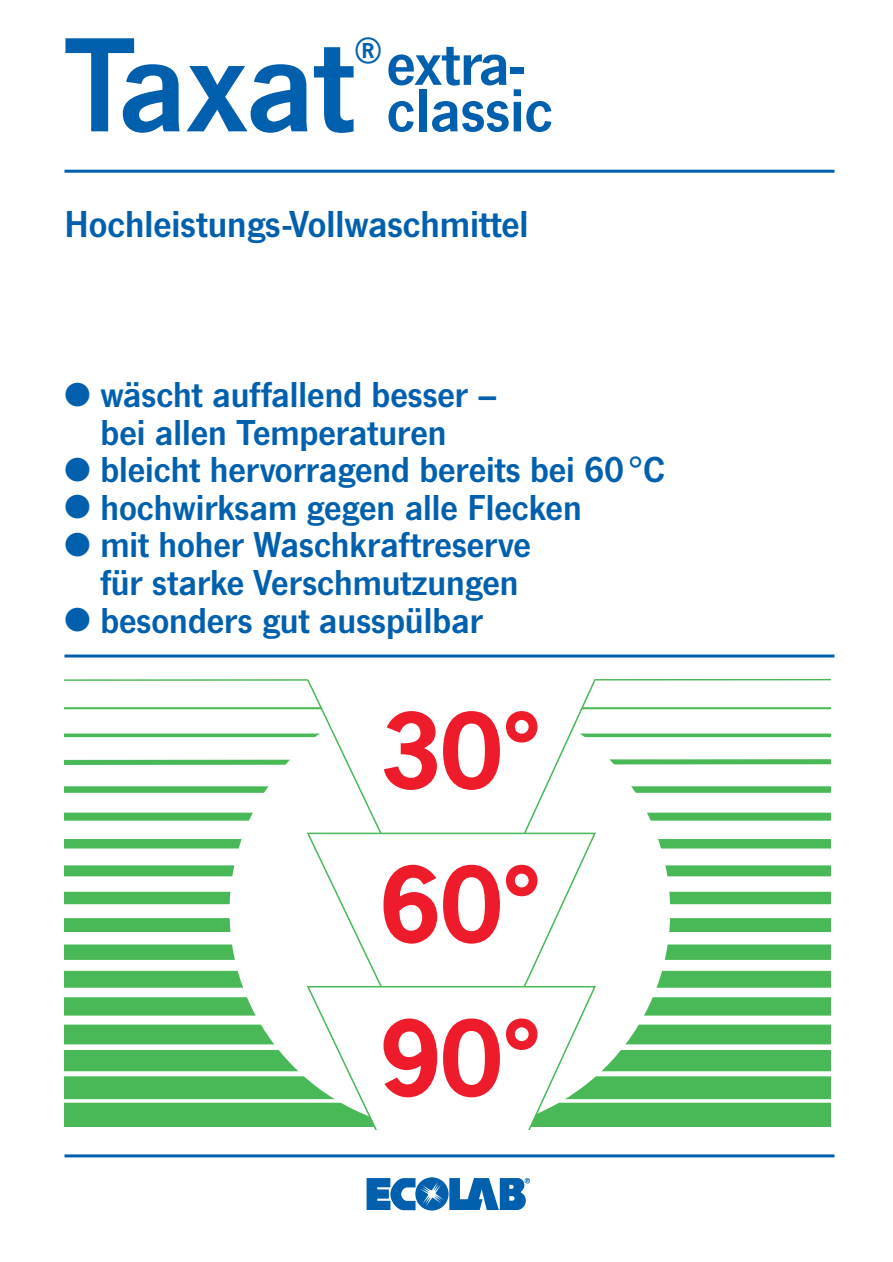
<style>
.page{position:relative;width:893px;height:1262px;background:#fff}
.page>*{position:absolute;margin:0;border:0;box-sizing:border-box;transform-origin:0 0}
.t1{font:600 139.5px "News Gothic T";letter-spacing:-.005em;color:#0160ae}
.t2{font:600 63px/46.5px "News Gothic T";color:#0160ae;text-align:center}
.t3{font:600 39px "News Gothic T";color:#0160ae}
.t4{font:600 37.5px/37.5px "News Gothic T";color:#0160ae;text-align:center}
</style>
<div class="page">
<hr style="left:64px;top:654px;width:770px;height:3px;background:#0160ae">
<hr style="left:64px;top:679px;width:244px;height:2px;background:#49b857">
<hr style="left:595px;top:679px;width:235px;height:1px;background:#49b857">
<div style="left:64px;top:1102px;width:766px;height:25px;background:#49b857"></div>
<div style="left:64px;top:1076px;width:766px;height:23px;background:#49b857"></div>
<div style="left:64px;top:1050px;width:766px;height:21px;background:#49b857"></div>
<div style="left:64px;top:1024px;width:766px;height:20px;background:#49b857"></div>
<div style="left:64px;top:997px;width:766px;height:18px;background:#49b857"></div>
<div style="left:64px;top:970px;width:766px;height:17px;background:#49b857"></div>
<div style="left:64px;top:944px;width:766px;height:16px;background:#49b857"></div>
<div style="left:64px;top:918px;width:766px;height:14px;background:#49b857"></div>
<div style="left:64px;top:891px;width:766px;height:13px;background:#49b857"></div>
<div style="left:64px;top:865px;width:766px;height:11px;background:#49b857"></div>
<div style="left:64px;top:839px;width:766px;height:9px;background:#49b857"></div>
<svg style="left:229px;top:839px;width:441px;height:264px;fill:#fff"></svg>
<div style="left:305px;top:833px;width:292px;height:152px;background:#fff"></div>
<svg style="left:305px;top:985px;width:292px;height:144px"></svg>
<svg style="left:383px;top:864px;width:54px;height:79px"></svg>
<svg style="left:443px;top:864px;width:57px;height:79px"></svg>
<svg style="left:506px;top:864px;width:31px;height:32px"></svg>
<svg style="left:64px;top:703px;width:766px;height:130px"></svg>
<hr style="left:64px;top:170px;width:770px;height:3px;background:#0160ae">
<hr style="left:64px;top:1154px;width:770px;height:3px;background:#0160ae">
<svg style="left:366px;top:1177px;width:164px;height:33px"></svg>
<h1 class="t1" style="left:64px;top:35px;width:291px">Taxat</h1>
<h2 class="t2" style="left:354px;top:45px;width:200px"><sup>®</sup>extra&shy;classic</h2>
<p class="t3" style="left:64px;top:210px;width:465px">Hochleistungs-Vollwaschmittel</p>
<p class="t4" style="left:64px;top:378px;width:434px">● wäscht auffallend besser – bei allen Temperaturen</p>
<p class="t4" style="left:64px;top:453px;width:602px">● bleicht hervorragend bereits bei 60°C</p>
<p class="t4" style="left:64px;top:491px;width:518px">● hochwirksam gegen alle Flecken</p>
<p class="t4" style="left:101px;top:528px;width:431px;text-align:left;text-indent:-36px">● mit hoher Waschkraftreserve für starke Verschmutzungen</p>
<p class="t4" style="left:64px;top:603px;width:420px">● besonders gut ausspülbar</p>
</div>
